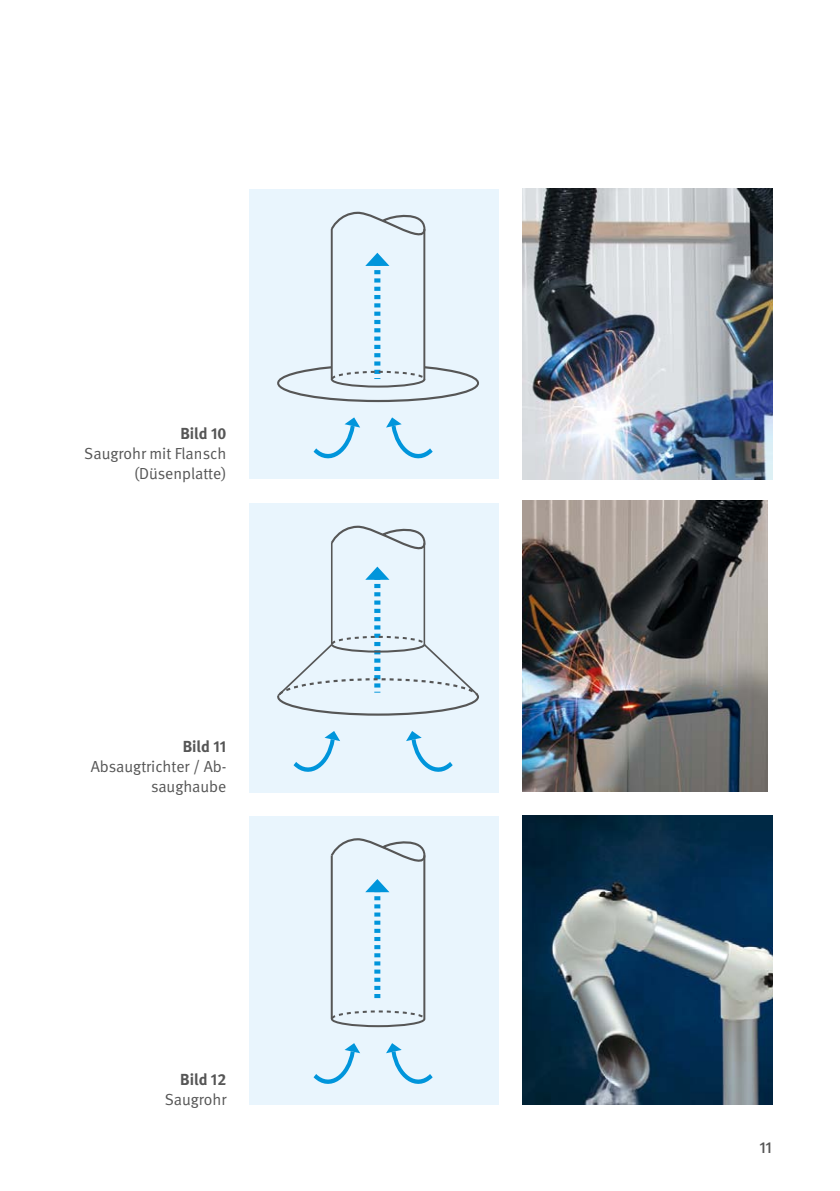
<style>
.page{position:relative;width:840px;height:1191px;background:#fff}
.page>*{position:absolute;margin:0;border:0;box-sizing:border-box;transform-origin:0 0}
.t1{font:16px/20px "DGUV Meta";color:#565656;text-align:right}
.t2{font:700 16px "DGUV Meta";color:#565656}
.t3{font:500 16px "DGUV Meta";color:#565656}
</style>
<div class="page">
<div style="left:248px;top:189px;width:250px;height:290px;background:#e9f5fd"></div>
<svg style="left:313px;top:417px;width:47px;height:42px"></svg>
<svg style="left:386px;top:417px;width:47px;height:42px"></svg>
<hr style="left:330px;top:229px;width:2px;height:151px;background:#565656">
<hr style="left:423px;top:229px;width:2px;height:151px;background:#565656">
<svg style="left:330px;top:211px;width:95px;height:36px"></svg>
<svg style="left:277px;top:253px;width:202px;height:150px"></svg>
<img style="left:522px;top:189px;width:249px;height:290px">
<div style="left:248px;top:503px;width:250px;height:289px;background:#e9f5fd"></div>
<svg style="left:293px;top:731px;width:47px;height:41px"></svg>
<svg style="left:406px;top:731px;width:47px;height:41px"></svg>
<svg style="left:277px;top:525px;width:202px;height:191px"></svg>
<img style="left:522px;top:501px;width:244px;height:290px">
<div style="left:248px;top:815px;width:250px;height:289px;background:#e9f5fd"></div>
<svg style="left:313px;top:1043px;width:47px;height:41px"></svg>
<svg style="left:386px;top:1043px;width:47px;height:41px"></svg>
<hr style="left:330px;top:855px;width:2px;height:164px;background:#565656">
<hr style="left:423px;top:855px;width:2px;height:164px;background:#565656">
<svg style="left:330px;top:1009px;width:96px;height:19px"></svg>
<svg style="left:330px;top:838px;width:95px;height:35px"></svg>
<svg style="left:365px;top:879px;width:24px;height:120px"></svg>
<img style="left:522px;top:815px;width:249px;height:289px">
<p class="t2" style="left:180px;top:424px;width:48px">Bild 10</p>
<p class="t1" style="left:84px;top:444px;width:143px">Saugrohr mit Flansch (Düsenplatte)</p>
<p class="t2" style="left:183px;top:737px;width:45px">Bild 11</p>
<p class="t1" style="left:91px;top:757px;width:137px">Absaugtrichter / Ab&shy;saughaube</p>
<p class="t2" style="left:180px;top:1069px;width:48px">Bild 12</p>
<p class="t1" style="left:165px;top:1089px;width:63px">Saugrohr</p>
<p class="t3" style="left:759px;top:1137px;width:14px">11</p>
</div>
